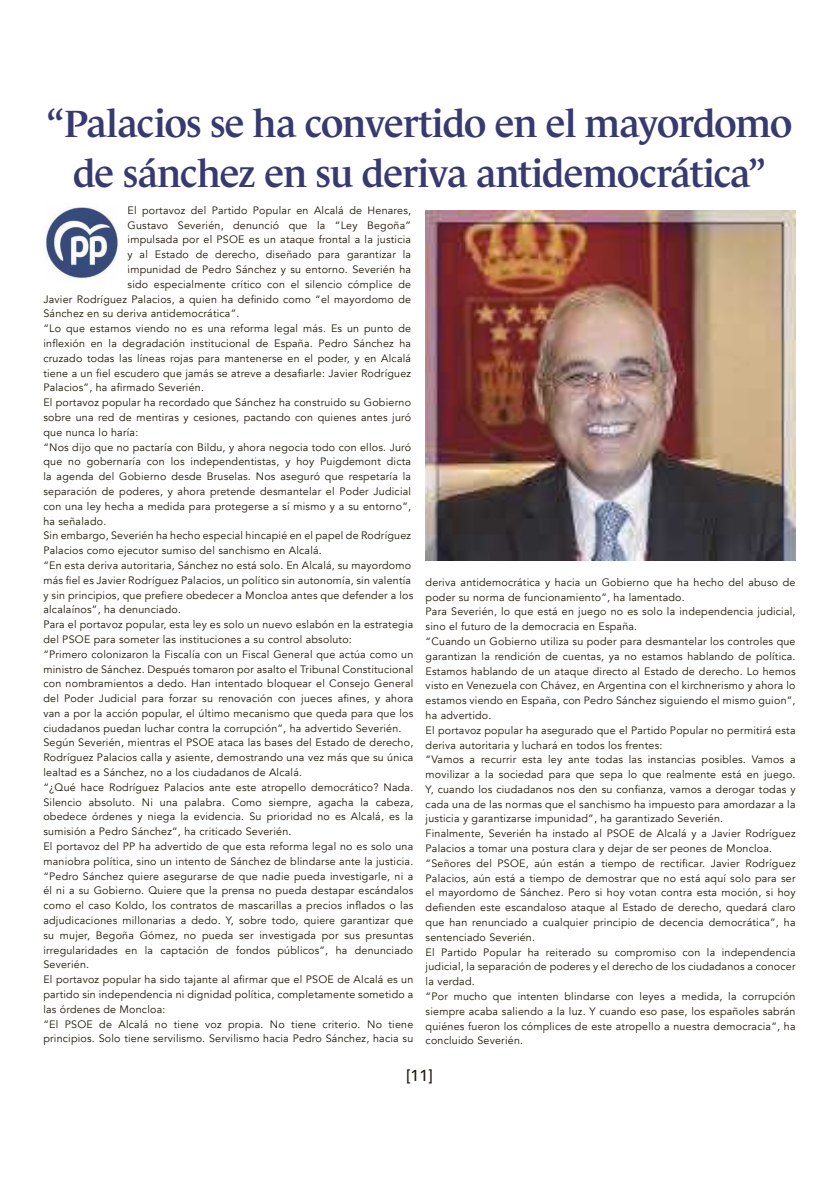
<style>
.page{position:relative;width:839px;height:1196px;background:#fff}
.page>*{position:absolute;margin:0;border:0;box-sizing:border-box;transform-origin:0 0}
.t1{font:600 38.8px/50px "Le Monde Journal Std";letter-spacing:-.02em;color:#37396f;text-align:center}
.t2{font:500 15.8px "Avenir";color:#1e180a}
.t3{font:10.8px/14.8px "Avenir";letter-spacing:.02em;color:#1e180a}
</style>
<div class="page">
<img style="left:44px;top:206px;width:75px;height:74px">
<img style="left:425px;top:211px;width:370px;height:349px">
<h1 class="t1" style="left:47px;top:98px;width:747px">“Palacios se ha convertido en el mayordomo de sánchez en su deriva antidemocrática”</h1>
<p class="t3" style="left:127px;top:203px;width:285px">El portavoz del Partido Popular en Alcalá de Henares,</p>
<p class="t3" style="left:127px;top:218px;width:285px">Gustavo Severién, denunció que la “Ley Begoña”</p>
<p class="t3" style="left:127px;top:232px;width:285px">impulsada por el PSOE es un ataque frontal a la justicia</p>
<p class="t3" style="left:127px;top:247px;width:285px">y al Estado de derecho, diseñado para garantizar la</p>
<p class="t3" style="left:127px;top:262px;width:285px">impunidad de Pedro Sánchez y su entorno. Severién ha</p>
<p class="t3" style="left:127px;top:277px;width:285px">sido especialmente crítico con el silencio cómplice de</p>
<p class="t3" style="left:43px;top:292px;width:369px">Javier Rodríguez Palacios, a quien ha definido como “el mayordomo de</p>
<p class="t3" style="left:43px;top:306px;width:197px">Sánchez en su deriva antidemocrática”.</p>
<p class="t3" style="left:43px;top:321px;width:369px">“Lo que estamos viendo no es una reforma legal más. Es un punto de</p>
<p class="t3" style="left:43px;top:336px;width:369px">inflexión en la degradación institucional de España. Pedro Sánchez ha</p>
<p class="t3" style="left:43px;top:351px;width:369px">cruzado todas las líneas rojas para mantenerse en el poder, y en Alcalá</p>
<p class="t3" style="left:43px;top:366px;width:369px">tiene a un fiel escudero que jamás se atreve a desafiarle: Javier Rodríguez</p>
<p class="t3" style="left:43px;top:380px;width:162px">Palacios”, ha afirmado Severién.</p>
<p class="t3" style="left:43px;top:395px;width:369px">El portavoz popular ha recordado que Sánchez ha construido su Gobierno</p>
<p class="t3" style="left:43px;top:410px;width:369px">sobre una red de mentiras y cesiones, pactando con quienes antes juró</p>
<p class="t3" style="left:43px;top:425px;width:96px">que nunca lo haría:</p>
<p class="t3" style="left:43px;top:440px;width:369px">“Nos dijo que no pactaría con Bildu, y ahora negocia todo con ellos. Juró</p>
<p class="t3" style="left:43px;top:454px;width:369px">que no gobernaría con los independentistas, y hoy Puigdemont dicta</p>
<p class="t3" style="left:43px;top:469px;width:369px">la agenda del Gobierno desde Bruselas. Nos aseguró que respetaría la</p>
<p class="t3" style="left:43px;top:484px;width:369px">separación de poderes, y ahora pretende desmantelar el Poder Judicial</p>
<p class="t3" style="left:43px;top:499px;width:369px">con una ley hecha a medida para protegerse a sí mismo y a su entorno”,</p>
<p class="t3" style="left:43px;top:513px;width:64px">ha señalado.</p>
<p class="t3" style="left:43px;top:528px;width:369px">Sin embargo, Severién ha hecho especial hincapié en el papel de Rodríguez</p>
<p class="t3" style="left:43px;top:543px;width:280px">Palacios como ejecutor sumiso del sanchismo en Alcalá.</p>
<p class="t3" style="left:43px;top:558px;width:369px">“En esta deriva autoritaria, Sánchez no está solo. En Alcalá, su mayordomo</p>
<p class="t3" style="left:43px;top:573px;width:369px">más fiel es Javier Rodríguez Palacios, un político sin autonomía, sin valentía</p>
<p class="t3" style="left:43px;top:587px;width:371px">y sin principios, que prefiere obedecer a Moncloa antes que defender a los</p>
<p class="t3" style="left:43px;top:602px;width:139px">alcalaínos”, ha denunciado.</p>
<p class="t3" style="left:43px;top:617px;width:371px">Para el portavoz popular, esta ley es solo un nuevo eslabón en la estrategia</p>
<p class="t3" style="left:43px;top:632px;width:310px">del PSOE para someter las instituciones a su control absoluto:</p>
<p class="t3" style="left:43px;top:647px;width:371px">“Primero colonizaron la Fiscalía con un Fiscal General que actúa como un</p>
<p class="t3" style="left:43px;top:661px;width:371px">ministro de Sánchez. Después tomaron por asalto el Tribunal Constitucional</p>
<p class="t3" style="left:43px;top:676px;width:371px">con nombramientos a dedo. Han intentado bloquear el Consejo General</p>
<p class="t3" style="left:43px;top:691px;width:371px">del Poder Judicial para forzar su renovación con jueces afines, y ahora</p>
<p class="t3" style="left:43px;top:706px;width:371px">van a por la acción popular, el último mecanismo que queda para que los</p>
<p class="t3" style="left:43px;top:721px;width:359px">ciudadanos puedan luchar contra la corrupción”, ha advertido Severién.</p>
<p class="t3" style="left:43px;top:735px;width:371px">Según Severién, mientras el PSOE ataca las bases del Estado de derecho,</p>
<p class="t3" style="left:43px;top:750px;width:371px">Rodríguez Palacios calla y asiente, demostrando una vez más que su única</p>
<p class="t3" style="left:43px;top:765px;width:260px">lealtad es a Sánchez, no a los ciudadanos de Alcalá.</p>
<p class="t3" style="left:43px;top:780px;width:371px">“¿Qué hace Rodríguez Palacios ante este atropello democrático? Nada.</p>
<p class="t3" style="left:43px;top:795px;width:371px">Silencio absoluto. Ni una palabra. Como siempre, agacha la cabeza,</p>
<p class="t3" style="left:43px;top:809px;width:371px">obedece órdenes y niega la evidencia. Su prioridad no es Alcalá, es la</p>
<p class="t3" style="left:43px;top:824px;width:249px">sumisión a Pedro Sánchez”, ha criticado Severién.</p>
<p class="t3" style="left:43px;top:839px;width:371px">El portavoz del PP ha advertido de que esta reforma legal no es solo una</p>
<p class="t3" style="left:43px;top:854px;width:371px">maniobra política, sino un intento de Sánchez de blindarse ante la justicia.</p>
<p class="t3" style="left:43px;top:868px;width:371px">“Pedro Sánchez quiere asegurarse de que nadie pueda investigarle, ni a</p>
<p class="t3" style="left:43px;top:883px;width:371px">él ni a su Gobierno. Quiere que la prensa no pueda destapar escándalos</p>
<p class="t3" style="left:43px;top:898px;width:371px">como el caso Koldo, los contratos de mascarillas a precios inflados o las</p>
<p class="t3" style="left:43px;top:913px;width:371px">adjudicaciones millonarias a dedo. Y, sobre todo, quiere garantizar que</p>
<p class="t3" style="left:43px;top:928px;width:371px">su mujer, Begoña Gómez, no pueda ser investigada por sus presuntas</p>
<p class="t3" style="left:43px;top:942px;width:371px">irregularidades en la captación de fondos públicos”, ha denunciado</p>
<p class="t3" style="left:43px;top:957px;width:47px">Severién.</p>
<p class="t3" style="left:43px;top:972px;width:371px">El portavoz popular ha sido tajante al afirmar que el PSOE de Alcalá es un</p>
<p class="t3" style="left:43px;top:987px;width:371px">partido sin independencia ni dignidad política, completamente sometido a</p>
<p class="t3" style="left:43px;top:1002px;width:123px">las órdenes de Moncloa:</p>
<p class="t3" style="left:43px;top:1016px;width:371px">“El PSOE de Alcalá no tiene voz propia. No tiene criterio. No tiene</p>
<p class="t3" style="left:43px;top:1031px;width:371px">principios. Solo tiene servilismo. Servilismo hacia Pedro Sánchez, hacia su</p>
<p class="t3" style="left:425px;top:575px;width:371px">deriva antidemocrática y hacia un Gobierno que ha hecho del abuso de poder su norma de funcionamiento”, ha lamentado.<br>Para Severién, lo que está en juego no es solo la independencia judicial, sino el futuro de la democracia en España.<br>“Cuando un Gobierno utiliza su poder para desmantelar los controles que garantizan la rendición de cuentas, ya no estamos hablando de política.<br>Estamos hablando de un ataque directo al Estado de derecho. Lo hemos visto en Venezuela con Chávez, en Argentina con el kirchnerismo y ahora lo estamos viendo en España, con Pedro Sánchez siguiendo el mismo guion”, ha advertido.<br>El portavoz popular ha asegurado que el Partido Popular no permitirá esta deriva autoritaria y luchará en todos los frentes:<br>“Vamos a recurrir esta ley ante todas las instancias posibles. Vamos a movilizar a la sociedad para que sepa lo que realmente está en juego.<br>Y, cuando los ciudadanos nos den su confianza, vamos a derogar todas y cada una de las normas que el sanchismo ha impuesto para amordazar a la justicia y garantizarse impunidad”, ha garantizado Severién.<br>Finalmente, Severién ha instado al PSOE de Alcalá y a Javier Rodríguez Palacios a tomar una postura clara y dejar de ser peones de Moncloa. “Señores del PSOE, aún están a tiempo de rectificar. Javier Rodríguez Palacios, aún está a tiempo de demostrar que no está aquí solo para ser el mayordomo de Sánchez. Pero si hoy votan contra esta moción, si hoy defienden este escandaloso ataque al Estado de derecho, quedará claro que han renunciado a cualquier principio de decencia democrática”, ha sentenciado Severién.<br>El Partido Popular ha reiterado su compromiso con la independencia judicial, la separación de poderes y el derecho de los ciudadanos a conocer la verdad.<br>“Por mucho que intenten blindarse con leyes a medida, la corrupción siempre acaba saliendo a la luz. Y cuando eso pase, los españoles sabrán quiénes fueron los cómplices de este atropello a nuestra democracia”, ha concluido Severién.</p>
<h2 class="t2" style="left:406px;top:1061px;width:28px">[11]</h2>
</div>
